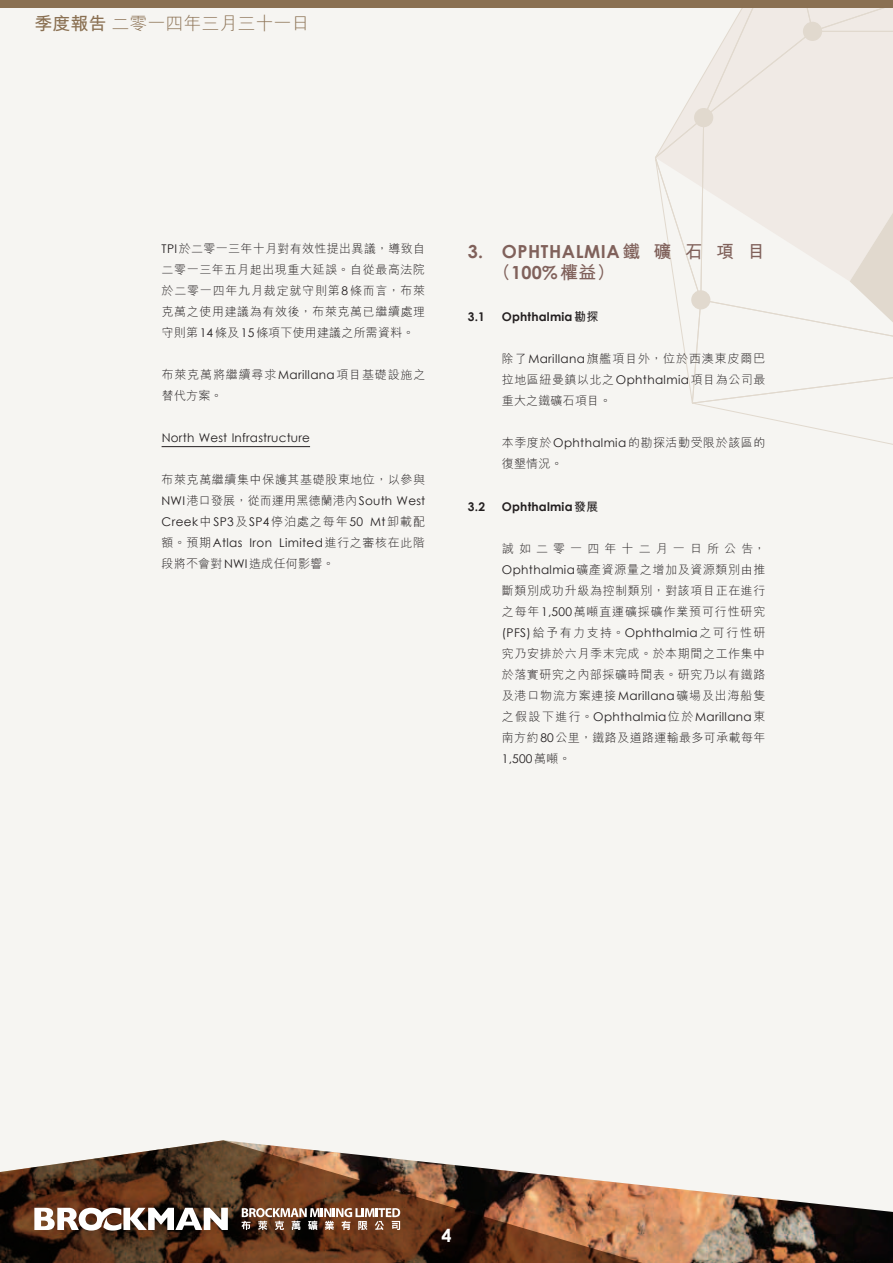
<style>
.page{position:relative;width:893px;height:1263px;background:#f6f5f2}
.page>*{position:absolute;margin:0;border:0;box-sizing:border-box;transform-origin:0 0}
.t1{font:700 18px "Century Gothic";letter-spacing:.03em;color:#80615b}
.t2{font:300 18px "M Hei HK";color:#8a7052}
.t3{font:700 18px "M Hei HK";color:#80615b}
.t4{font:700 18px "Century Gothic";color:#fff}
.t5{font:300 12px/21px "M Hei HK";letter-spacing:.05em;color:#231f20;text-align:justify}
.t6{font:12px/21px "Century Gothic";letter-spacing:.03em;color:#231f20}
.t7{font:300 12px/21px "M Hei HK";letter-spacing:.07em;color:#231f20}
.t8{font:700 12px "Century Gothic";letter-spacing:.015em;color:#231f20}
.t9{font:300 12px "M Hei HK";letter-spacing:.03em;color:#231f20}
.t10{font:300 12px "M Hei HK";letter-spacing:.015em;color:#231f20}
.s1{font-weight:700}
.s2{font-family:"Century Gothic";font-weight:400}
.s3{font-family:"M Hei HK";font-weight:300}
.s4{font-family:"M Hei HK"}
.s5{font-family:"Century Gothic"}
</style>
<div class="page">
<svg style="left:655px;top:8px;width:238px;height:437px"></svg>
<svg style="left:700px;top:31px;width:193px;height:331px"></svg>
<div style="left:691px;top:290px;width:19px;height:19px;background:#e1d9ce;border-radius:50%"></div>
<div style="left:803px;top:22px;width:19px;height:19px;background:#e1d9ce;border-radius:50%"></div>
<div style="left:694px;top:108px;width:19px;height:19px;background:#e1d9ce;border-radius:50%"></div>
<div style="left:0;top:0;width:893px;height:8px;background:#8a7052"></div>
<img style="left:687px;top:1190px;width:206px;height:73px">
<svg style="left:0;top:1140px;width:687px;height:123px"></svg>
<svg style="left:34px;top:1208px;width:194px;height:22px"></svg>
<svg style="left:241px;top:1208px;width:159px;height:22px"></svg>
<hr style="left:162px;top:446px;width:148px;height:1px;background:#231f20">
<h1 class="t2" style="left:34px;top:11px;width:277px"><span class="s1">季度報告</span> 二零一四年三月三十一日</h1>
<p class="t5" style="left:162px;top:238px;width:265px"><span class="s2">TPI</span>於二零一三年十月對有效性提出異議，導致自二零一三年五月起出現重大延誤。自從最高法院於二零一四年九月裁定就守則第<span class="s2">8</span>條而言，布萊克萬之使用建議為有效後，布萊克萬已繼續處理守則第<span class="s2">14</span>條及<span class="s2">15</span>條項下使用建議之所需資料。</p>
<p class="t7" style="left:162px;top:364px;width:265px">布萊克萬將繼續尋求<span class="s2">Marillana</span>項目基礎設施之替代方案。</p>
<p class="t6" style="left:162px;top:427px;width:150px">North West Infrastructure</p>
<p class="t5" style="left:162px;top:469px;width:265px">布萊克萬繼續集中保護其基礎股東地位，以參與<br><span class="s2">NWI</span>港口發展，從而運用黑德蘭港內<span class="s2">South West</span></p>
<p class="t6" style="left:162px;top:511px;width:265px">Creek<span class="s3">中</span>SP3<span class="s3">及</span>SP4<span class="s3">停泊處之每年</span>50 Mt<span class="s3">卸載配額。預期</span>Atlas Iron Limited<span class="s3">進行之審核在此階</span></p>
<p class="t10" style="left:162px;top:555px;width:174px">段將不會對<span class="s2">NWI</span>造成任何影響。</p>
<h1 class="t1" style="left:468px;top:238px;width:299px">3. OPHTHALMIA<span class="s4">鐵 礦 石 項 目</span></h1>
<h1 class="t3" style="left:493px;top:260px;width:124px">（<span class="s5">100%</span>權益）</h1>
<p class="t8" style="left:468px;top:308px;width:19px">3.1</p>
<p class="t8" style="left:502px;top:308px;width:98px">Ophthalmia<span class="s4">勘探</span></p>
<p class="t5" style="left:502px;top:348px;width:265px">除了<span class="s2">Marillana</span>旗艦項目外，位於西澳東皮爾巴拉地區紐曼鎮以北之<span class="s2">Ophthalmia</span>項目為公司最重大之鐵礦石項目。</p>
<p class="t5" style="left:502px;top:432px;width:265px">本季度於<span class="s2">Ophthalmia</span>的勘探活動受限於該區的復墾情況。</p>
<p class="t8" style="left:468px;top:497px;width:19px">3.2</p>
<p class="t8" style="left:502px;top:497px;width:98px">Ophthalmia<span class="s4">發展</span></p>
<p class="t5" style="left:502px;top:537px;width:265px">誠如二零一四年十二月一日所公告，<span class="s2">Ophthalmia</span>礦產資源量之增加及資源類別由推斷類別成功升級為控制類別，對該項目正在進行之每年<span class="s2">1,500</span>萬噸直運礦採礦作業預可行性研究</p>
<p class="t6" style="left:502px;top:621px;width:265px">(PFS)<span class="s3">給予有力支持。</span>Ophthalmia<span class="s3">之可行性研</span></p>
<p class="t5" style="left:502px;top:642px;width:265px">究乃安排於六月季末完成。於本期間之工作集中於落實研究之內部採礦時間表。研究乃以有鐵路及港口物流方案連接<span class="s2">Marillana</span>礦場及出海船隻</p>
<p class="t6" style="left:502px;top:705px;width:265px"><span class="s3">之假設下進行。</span>Ophthalmia<span class="s3">位於</span>Marillana<span class="s3">東</span></p>
<p class="t9" style="left:502px;top:729px;width:265px">南方約<span class="s2">80</span>公里，鐵路及道路運輸最多可承載每年</p>
<p class="t6" style="left:502px;top:747px;width:70px">1,500<span class="s3">萬噸。</span></p>
<h1 class="t4" style="left:441px;top:1222px;width:12px">4</h1>
</div>
